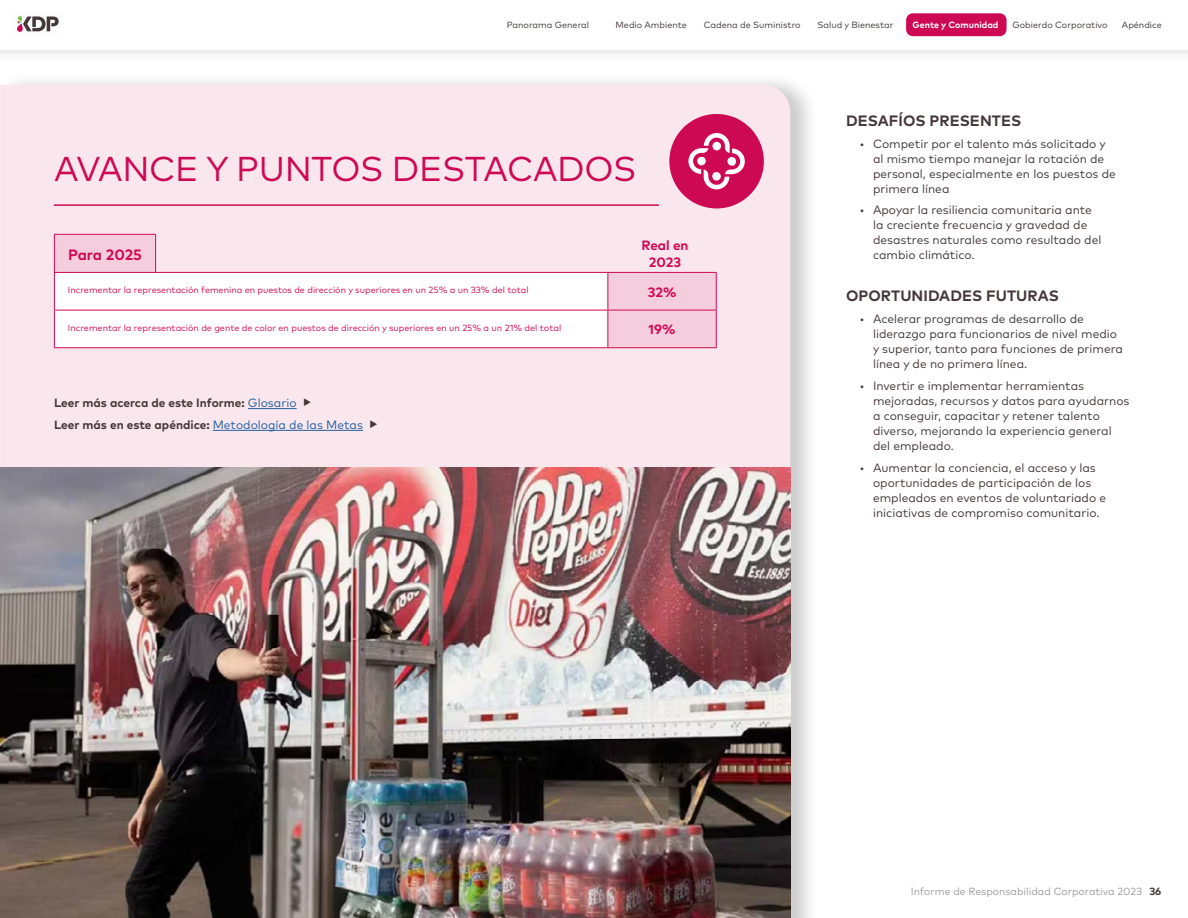
<style>
.page{position:relative;width:1188px;height:918px;background:#fff}
.page>*{position:absolute;margin:0;border:0;box-sizing:border-box;transform-origin:0 0}
.t1{font:34.5px "Mark Pro";letter-spacing:-.01em;color:#ce0954}
.t2{font:700 15px "Mark Pro";letter-spacing:.005em;color:#443738}
.t3{font:700 15px "Mark Pro";letter-spacing:-.005em;color:#ce0954}
.t4{font:700 13.5px/16.5px "Mark Pro";color:#ce0954;text-align:center}
.t5{font:12px/15px "Mark Pro";color:#443738}
.t6{font:700 12px/21.8px "Mark Pro";color:#443738}
.t7{font:10.5px "Mark Pro";color:#a19b9c}
.t8{font:9px "Mark Pro";color:#ce0954}
.t9{font:9px "Mark Pro";color:#443738}
.t10{font:700 9px "Mark Pro";color:#fff}
.s1{font-weight:400;color:#215e9e}
.s2{font-size:18px}
.s3{font-weight:700;color:#443738}
</style>
<div class="page">
<div style="left:0;top:72px;width:819px;height:846px;background:#000;opacity:.2"></div>
<div style="left:0;top:85px;width:790px;height:383px;background:#fae7ee"></div>
<hr style="left:54px;top:204px;width:605px;height:2px;background:#ce0954">
<hr style="left:248px;top:408px;width:49px;height:1px;background:#215e9e">
<hr style="left:213px;top:430px;width:150px;height:1px;background:#215e9e">
<div style="left:669px;top:114px;width:95px;height:94px;background:#ce0954;border-radius:50%"></div>
<svg style="left:688px;top:133px;width:57px;height:56px"></svg>
<div style="left:54px;top:234px;width:102px;height:39px;background:#f5cedd"></div>
<hr style="left:54px;top:234px;width:102px;height:1px;background:#ce0954">
<hr style="left:54px;top:235px;width:1px;height:38px;background:#ce0954">
<hr style="left:155px;top:235px;width:1px;height:38px;background:#ce0954">
<svg style="left:55px;top:273px;width:661px;height:74px"></svg>
<hr style="left:54px;top:272px;width:554px;height:1px;background:#ce0954">
<hr style="left:54px;top:273px;width:1px;height:37px;background:#ce0954">
<hr style="left:608px;top:272px;width:109px;height:1px;background:#ce0954">
<hr style="left:608px;top:273px;width:1px;height:37px;background:#ce0954">
<hr style="left:716px;top:273px;width:1px;height:37px;background:#ce0954">
<hr style="left:54px;top:310px;width:554px;height:1px;background:#ce0954">
<hr style="left:54px;top:310px;width:1px;height:37px;background:#ce0954">
<hr style="left:608px;top:310px;width:109px;height:1px;background:#ce0954">
<hr style="left:608px;top:310px;width:1px;height:37px;background:#ce0954">
<hr style="left:716px;top:310px;width:1px;height:37px;background:#ce0954">
<hr style="left:54px;top:347px;width:554px;height:1px;background:#ce0954">
<hr style="left:608px;top:347px;width:109px;height:1px;background:#ce0954">
<img style="left:0;top:468px;width:790px;height:450px">
<div style="left:0;top:0;width:1188px;height:64px;background:#000;opacity:.2"></div>
<div style="left:0;top:0;width:1188px;height:50px;background:#fff"></div>
<div style="left:906px;top:13px;width:101px;height:23px;background:#ce0954;border-radius:7px"></div>
<div style="left:14px;top:13px;width:48px;height:21px;background:#fafcfe"></div>
<svg style="left:17px;top:16px;width:42px;height:16px"></svg>
<p class="t9" style="left:507px;top:18px;width:84px">Panorama General</p>
<p class="t9" style="left:616px;top:18px;width:73px">Medio Ambiente</p>
<p class="t9" style="left:704px;top:18px;width:98px">Cadena de Suministro</p>
<p class="t9" style="left:817px;top:18px;width:77px">Salud y Bienestar</p>
<p class="t10" style="left:913px;top:17px;width:87px">Gente y Comunidad</p>
<p class="t9" style="left:1012px;top:18px;width:97px">Gobierdo Corporativo</p>
<p class="t9" style="left:1122px;top:18px;width:41px">Apéndice</p>
<h1 class="t1" style="left:54px;top:143px;width:584px">AVANCE Y PUNTOS DESTACADOS</h1>
<p class="t4" style="left:641px;top:236px;width:49px">Real en<br>2023</p>
<p class="t3" style="left:68px;top:243px;width:75px">Para 2025</p>
<p class="t8" style="left:68px;top:283px;width:462px">Incrementar la representación femenina en puestos de dirección y superiores en un 25% a un 33% del total</p>
<p class="t4" style="left:648px;top:282px;width:30px">32%</p>
<p class="t8" style="left:68px;top:321px;width:495px">Incrementar la representación de gente de color en puestos de dirección y superiores en un 25% a un 21% del total</p>
<p class="t4" style="left:649px;top:320px;width:28px">19%</p>
<p class="t6" style="left:54px;top:391px;width:325px">Leer más acerca de este Informe: <span class="s1">Glosario</span> <span class="s2">‣<br></span>Leer más en este apéndice: <span class="s1">Metodología de las Metas</span> <span class="s2">‣</span></p>
<p class="t2" style="left:846px;top:109px;width:177px">DESAFÍOS PRESENTES</p>
<p class="t5" style="left:873px;top:135px;width:244px;text-indent:-14px">• Competir por el talento más solicitado y al mismo tiempo manejar la rotación de personal, especialmente en los puestos de primera línea</p>
<p class="t5" style="left:873px;top:202px;width:230px;text-indent:-14px">• Apoyar la resiliencia comunitaria ante la creciente frecuencia y gravedad de desastres naturales como resultado del cambio climático.</p>
<p class="t2" style="left:846px;top:285px;width:214px">OPORTUNIDADES FUTURAS</p>
<p class="t5" style="left:873px;top:310px;width:252px;text-indent:-14px">• Acelerar programas de desarrollo de liderazgo para funcionarios de nivel medio y superior, tanto para funciones de primera línea y de no primera línea.</p>
<p class="t5" style="left:873px;top:377px;width:258px;text-indent:-14px">• Invertir e implementar herramientas mejoradas, recursos y datos para ayudarnos a conseguir, capacitar y retener talento diverso, mejorando la experiencia general del empleado.</p>
<p class="t5" style="left:873px;top:459px;width:235px;text-indent:-14px">• Aumentar la conciencia, el acceso y las oportunidades de participación de los empleados en eventos de voluntariado e iniciativas de compromiso comunitario.</p>
<p class="t7" style="left:911px;top:883px;width:252px">Informe de Responsabilidad Corporativa 2023 <span class="s3">36</span></p>
</div>
